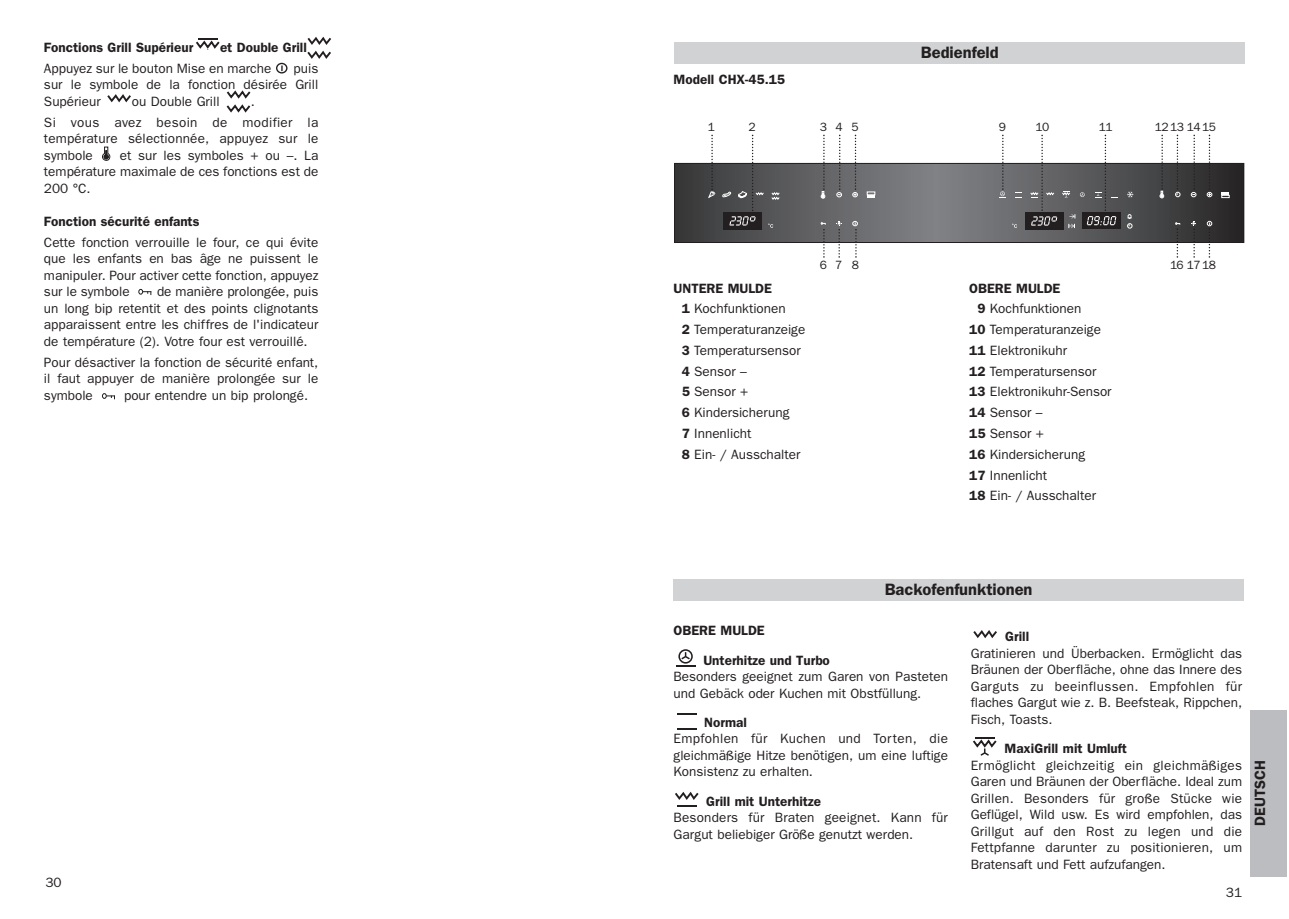
<style>
.page{position:relative;width:1289px;height:919px;background:#fff}
.page>*{position:absolute;margin:0;border:0;box-sizing:border-box;transform-origin:0 0}
.t1{font:600 16.5px "Franklin Gothic";color:#231f20}
.t2{font:600 15px "Franklin Gothic";color:#231f20}
.t3{font:13.5px/16.5px "Franklin Gothic";color:#231f20;text-align:justify}
.t4{font:600 13.5px/29.2px "Franklin Gothic";color:#231f20}
.t5{font:13.5px/20.7px "Franklin Gothic";letter-spacing:.025em;color:#231f20}
.t6{font:12px "Franklin Gothic";letter-spacing:-.06em;color:#231f20}
.s1{font-weight:600}
.s2{font-weight:600;color:#fff}
</style>
<div class="page">
<div style="left:1250px;top:709px;width:36px;height:167px;background:#bcbdc0"></div>
<svg style="left:102px;top:146px;width:9px;height:15px"></svg>
<div style="left:276px;top:63px;width:11px;height:10px;border:1px solid #231f20;border-radius:50%"></div>
<svg style="left:281px;top:65px;width:2px;height:6px"></svg>
<svg style="left:196px;top:39px;width:24px;height:11px"></svg>
<svg style="left:307px;top:36px;width:24px;height:23px"></svg>
<svg style="left:226px;top:90px;width:25px;height:23px"></svg>
<svg style="left:107px;top:94px;width:24px;height:9px"></svg>
<svg style="left:138px;top:289px;width:13px;height:6px"></svg>
<svg style="left:102px;top:393px;width:13px;height:6px"></svg>
<svg style="left:675px;top:791px;width:24px;height:16px"></svg>
<svg style="left:677px;top:728px;width:19px;height:1px"></svg>
<svg style="left:677px;top:713px;width:19px;height:1px"></svg>
<svg style="left:676px;top:649px;width:19px;height:18px"></svg>
<div style="left:675px;top:43px;width:569px;height:21px;background:#d1d2d4"></div>
<div style="left:673px;top:579px;width:570px;height:22px;background:#d1d2d4"></div>
<svg style="left:676px;top:165px;width:566px;height:76px;background:#5b5b5d"></svg>
<div style="left:1024px;top:212px;width:39px;height:17px;background:#231f20"></div>
<svg style="left:1012px;top:224px;width:5px;height:4px"></svg>
<div style="left:723px;top:212px;width:38px;height:17px;background:#231f20"></div>
<svg style="left:866px;top:191px;width:9px;height:7px"></svg>
<svg style="left:1127px;top:192px;width:6px;height:5px"></svg>
<svg style="left:1221px;top:192px;width:8px;height:6px"></svg>
<div style="left:1082px;top:212px;width:38px;height:17px;background:#231f20"></div>
<svg style="left:1127px;top:214px;width:5px;height:14px"></svg>
<svg style="left:1015px;top:192px;width:6px;height:6px"></svg>
<div style="left:674px;top:163px;width:570px;height:80px;border:1px solid #231f20"></div>
<svg style="left:708px;top:135px;width:7px;height:63px"></svg>
<svg style="left:722px;top:135px;width:58px;height:93px"></svg>
<svg style="left:820px;top:135px;width:5px;height:64px"></svg>
<svg style="left:821px;top:222px;width:5px;height:36px"></svg>
<svg style="left:836px;top:221px;width:6px;height:37px"></svg>
<svg style="left:852px;top:221px;width:5px;height:37px"></svg>
<svg style="left:1175px;top:222px;width:5px;height:36px"></svg>
<svg style="left:1190px;top:221px;width:6px;height:37px"></svg>
<svg style="left:1206px;top:221px;width:5px;height:37px"></svg>
<svg style="left:836px;top:135px;width:5px;height:62px"></svg>
<svg style="left:852px;top:135px;width:5px;height:62px"></svg>
<svg style="left:999px;top:135px;width:6px;height:63px"></svg>
<svg style="left:1159px;top:135px;width:5px;height:63px"></svg>
<svg style="left:1175px;top:135px;width:5px;height:62px"></svg>
<svg style="left:1190px;top:135px;width:6px;height:62px"></svg>
<svg style="left:1206px;top:135px;width:6px;height:62px"></svg>
<svg style="left:1029px;top:135px;width:88px;height:93px"></svg>
<svg style="left:973px;top:737px;width:24px;height:18px"></svg>
<svg style="left:973px;top:630px;width:24px;height:9px"></svg>
<p class="t4" style="left:44px;top:34px;width:151px">Fonctions Grill Supérieur</p>
<p class="t4" style="left:220px;top:34px;width:88px">et Double Grill</p>
<p class="t3" style="left:44px;top:61px;width:229px">Appuyez sur le bouton Mise en marche</p>
<p class="t3" style="left:44px;top:61px;width:276px;text-indent:249px">puis sur le symbole de la fonction désirée Grill Supérieur</p>
<p class="t3" style="left:132px;top:94px;width:89px">ou Double Grill</p>
<p class="t5" style="left:44px;top:92px;width:276px;text-indent:207px">.<br>Si vous avez besoin de modifier la</p>
<p class="t3" style="left:44px;top:131px;width:276px">température sélectionnée, appuyez sur le symbole</p>
<p class="t3" style="left:44px;top:148px;width:276px;text-indent:76px">et sur les symboles + ou –. La température maximale de ces fonctions est de 200 °C.</p>
<p class="t4" style="left:44px;top:208px;width:157px">Fonction sécurité enfants</p>
<p class="t3" style="left:44px;top:235px;width:276px">Cette fonction verrouille le four, ce qui évite que les enfants en bas âge ne puissent le manipuler. Pour activer cette fonction, appuyez sur le symbole</p>
<p class="t3" style="left:44px;top:284px;width:276px;text-indent:113px">de manière prolongée, puis un long bip retentit et des points clignotants apparaissent entre les chiffres de l'indicateur de température (2). Votre four est verrouillé.</p>
<p class="t3" style="left:44px;top:355px;width:276px">Pour désactiver la fonction de sécurité enfant, il faut appuyer de manière prolongée sur le symbole</p>
<p class="t3" style="left:124px;top:388px;width:185px">pour entendre un bip prolongé.</p>
<p class="t3" style="left:45px;top:875px;width:18px">30</p>
<p class="t4" style="left:673px;top:66px;width:113px">Modell CHX-45.15</p>
<p class="t1" style="left:920px;top:46px;width:79px">Bedienfeld</p>
<p class="t6" style="left:708px;top:123px;width:9px">1</p>
<p class="t6" style="left:748px;top:123px;width:9px">2</p>
<p class="t6" style="left:819px;top:123px;width:9px">3</p>
<p class="t6" style="left:835px;top:123px;width:24px">4 5</p>
<p class="t6" style="left:998px;top:123px;width:9px">9</p>
<p class="t6" style="left:1035px;top:123px;width:15px">10</p>
<p class="t6" style="left:1098px;top:123px;width:15px">11</p>
<p class="t6" style="left:1154px;top:123px;width:62px">12 13 14 15</p>
<p class="t6" style="left:819px;top:260px;width:41px">678</p>
<p class="t6" style="left:1170px;top:260px;width:47px">16 17 18</p>
<p class="t3" style="left:673px;top:278px;width:133px;line-height:20.7px;text-align:left"><span class="s1">UNTERE MULDE<br></span><span class="s2">1</span><span class="s1">1</span> Kochfunktionen<br><span class="s2">1</span><span class="s1">2</span> Temperaturanzeige<br><span class="s2">1</span><span class="s1">3</span> Temperatursensor<br><span class="s2">1</span><span class="s1">4</span> Sensor –<br><span class="s2">1</span><span class="s1">5</span> Sensor +<br><span class="s2">1</span><span class="s1">6</span> Kindersicherung<br><span class="s2">1</span><span class="s1">7</span> Innenlicht<br><span class="s2">1</span><span class="s1">8</span> Ein- / Ausschalter</p>
<p class="t3" style="left:969px;top:278px;width:144px;line-height:20.7px;text-align:left"><span class="s1">OBERE MULDE<br></span><span class="s2">1</span><span class="s1">9</span> Kochfunktionen<br><span class="s1">10</span> Temperaturanzeige<br><span class="s1">11</span> Elektronikuhr<br><span class="s1">12</span> Temperatursensor<br><span class="s1">13</span> Elektronikuhr-Sensor<br><span class="s1">14</span> Sensor –<br><span class="s1">15</span> Sensor +<br><span class="s1">16</span> Kindersicherung<br><span class="s1">17</span> Innenlicht<br><span class="s1">18</span> Ein- / Ausschalter</p>
<p class="t1" style="left:884px;top:582px;width:149px">Backofenfunktionen</p>
<p class="t4" style="left:703px;top:617px;width:128px;text-indent:-30px">OBERE MULDE<br>Unterhitze und Turbo</p>
<p class="t3" style="left:673px;top:669px;width:276px">Besonders geeignet zum Garen von Pasteten und Gebäck oder Kuchen mit Obstfüllung.</p>
<p class="t4" style="left:704px;top:708px;width:44px">Normal</p>
<p class="t3" style="left:673px;top:731px;width:276px">Empfohlen für Kuchen und Torten, die gleichmäßige Hitze benötigen, um eine luftige Konsistenz zu erhalten.</p>
<p class="t4" style="left:706px;top:787px;width:116px">Grill mit Unterhitze</p>
<p class="t3" style="left:673px;top:810px;width:276px">Besonders für Braten geeignet. Kann für<br>Gargut beliebiger Größe genutzt werden.</p>
<p class="t4" style="left:1005px;top:622px;width:26px">Grill</p>
<p class="t3" style="left:970px;top:645px;width:273px">Gratinieren und Überbacken. Ermöglicht das Bräunen der Oberfläche, ohne das Innere des Garguts zu beeinflussen. Empfohlen für flaches Gargut wie z. B. Beefsteak, Rippchen, Fisch, Toasts.</p>
<p class="t4" style="left:1004px;top:734px;width:124px">MaxiGrill mit Umluft</p>
<p class="t3" style="left:970px;top:757px;width:273px">Ermöglicht gleichzeitig ein gleichmäßiges Garen und Bräunen der Oberfläche. Ideal zum Grillen. Besonders für große Stücke wie Geflügel, Wild usw. Es wird empfohlen, das Grillgut auf den Rost zu legen und die Fettpfanne darunter zu positionieren, um Bratensaft und Fett aufzufangen.</p>
<p class="t3" style="left:1225px;top:884px;width:18px">31</p>
<p class="t2" style="left:1254px;top:825px;width:67px;rotate:-90deg">DEUTSCH</p>
</div>
